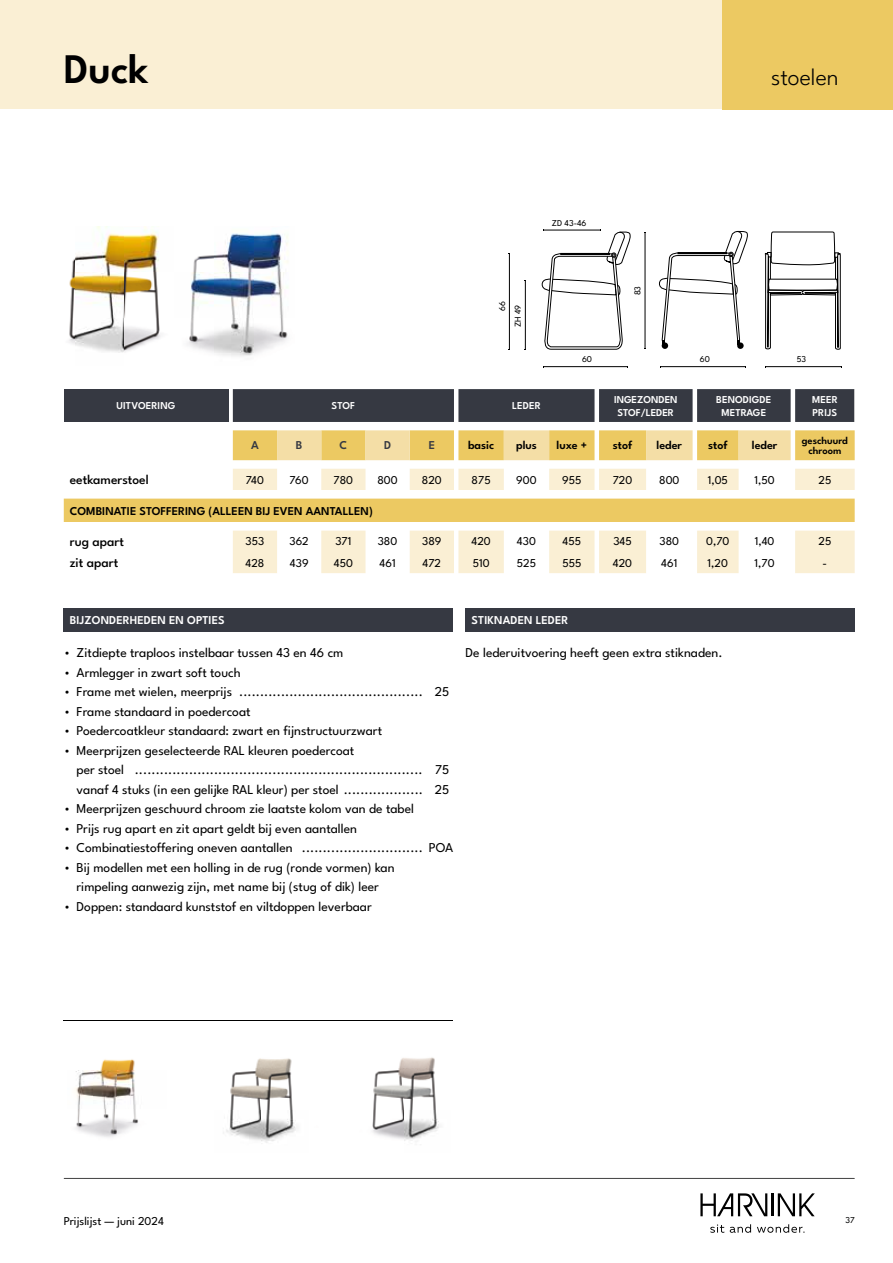
<style>
.page{position:relative;width:893px;height:1263px;background:#fff}
.page>*{position:absolute;margin:0;border:0;box-sizing:border-box;transform-origin:0 0}
.t1{font:600 42px "League Spartan";color:#000}
.t2{font:300 24px "League Spartan";color:#000}
.t3{font:13.5px/19.5px "League Spartan";color:#000}
.t4{font:500 13.5px "League Spartan";color:#000}
.t5{font:12px "League Spartan";color:#000}
.t6{font:600 12px "League Spartan";color:#000}
.t7{font:600 12px "League Spartan";letter-spacing:.005em;color:#fff}
.t8{font:600 12px "League Spartan";color:#363942}
.t9{font:600 10.5px/12.8px "League Spartan";letter-spacing:.005em;color:#fff;text-align:center}
.t10{font:600 10.5px/10.5px "League Spartan";color:#000;text-align:center}
.t11{font:9px "League Spartan";color:#000}
</style>
<div class="page">
<div style="left:0;top:0;width:893px;height:109px;background:#faefd4"></div>
<hr style="left:525px;top:280px;width:1px;height:69px;background:#000">
<hr style="left:509px;top:253px;width:1px;height:96px;background:#000">
<hr style="left:645px;top:232px;width:1px;height:117px;background:#000">
<hr style="left:543px;top:366px;width:85px;height:1px;background:#000">
<hr style="left:661px;top:366px;width:85px;height:1px;background:#000">
<hr style="left:765px;top:366px;width:76px;height:1px;background:#000">
<svg style="left:542px;top:229px;width:89px;height:121px"></svg>
<svg style="left:765px;top:231px;width:76px;height:119px"></svg>
<div style="left:662px;top:342px;width:6px;height:7px;background:#000;border-radius:50%"></div>
<div style="left:737px;top:342px;width:7px;height:7px;background:#000;border-radius:50%"></div>
<svg style="left:659px;top:231px;width:89px;height:113px"></svg>
<img style="left:69px;top:226px;width:219px;height:131px">
<div style="left:64px;top:608px;width:389px;height:23px;background:#363942"></div>
<div style="left:64px;top:389px;width:164px;height:33px;background:#363942"></div>
<div style="left:233px;top:389px;width:621px;height:33px;background:#363942"></div>
<svg style="left:64px;top:430px;width:791px;height:92px"></svg>
<svg style="left:277px;top:430px;width:578px;height:30px;background:#efd383"></svg>
<svg style="left:233px;top:469px;width:622px;height:104px"></svg>
<svg style="left:549px;top:469px;width:45px;height:104px"></svg>
<hr style="left:854px;top:389px;width:1px;height:33px;background:#c6c6c6">
<div style="left:466px;top:608px;width:389px;height:23px;background:#363942"></div>
<img style="left:75px;top:1059px;width:64px;height:79px">
<img style="left:255px;top:1057px;width:180px;height:12px">
<img style="left:230px;top:1069px;width:206px;height:42px">
<img style="left:223px;top:1111px;width:216px;height:32px">
<img style="left:310px;top:1111px;width:46px;height:32px">
<hr style="left:64px;top:1020px;width:389px;height:1px;background:#000">
<div style="left:723px;top:0;width:170px;height:109px;background:#ecc962"></div>
<hr style="left:771px;top:1193px;width:3px;height:23px;background:#000">
<svg style="left:778px;top:1193px;width:37px;height:23px"></svg>
<svg style="left:700px;top:1193px;width:67px;height:23px"></svg>
<svg style="left:710px;top:1224px;width:14px;height:9px"></svg>
<svg style="left:730px;top:1224px;width:21px;height:9px"></svg>
<svg style="left:757px;top:1224px;width:48px;height:9px"></svg>
<hr style="left:64px;top:1178px;width:791px;height:1px;background:#000">
<h1 class="t1" style="left:64px;top:36px;width:87px">Duck</h1>
<h2 class="t2" style="left:771px;top:59px;width:69px">stoelen</h2>
<p class="t11" style="left:495px;top:311px;width:11px;rotate:-90deg">66</p>
<p class="t11" style="left:511px;top:327px;width:24px;rotate:-90deg">ZH 49</p>
<p class="t11" style="left:552px;top:216px;width:36px">ZD 43-46</p>
<p class="t11" style="left:631px;top:295px;width:11px;rotate:-90deg">83</p>
<p class="t11" style="left:582px;top:352px;width:12px">60</p>
<p class="t11" style="left:700px;top:352px;width:12px">60</p>
<p class="t11" style="left:797px;top:352px;width:11px">53</p>
<p class="t9" style="left:117px;top:398px;width:60px">UITVOERING</p>
<p class="t9" style="left:332px;top:398px;width:25px">STOF</p>
<p class="t9" style="left:512px;top:398px;width:30px">LEDER</p>
<p class="t9" style="left:614px;top:392px;width:65px">INGEZONDEN<br>STOF/LEDER</p>
<p class="t9" style="left:716px;top:392px;width:57px">BENODIGDE<br>METRAGE</p>
<p class="t9" style="left:812px;top:392px;width:27px;text-align:left">MEER<br>PRIJS</p>
<p class="t8" style="left:251px;top:436px;width:9px">A</p>
<p class="t8" style="left:296px;top:436px;width:8px">B</p>
<p class="t8" style="left:340px;top:436px;width:9px">C</p>
<p class="t8" style="left:384px;top:436px;width:9px">D</p>
<p class="t8" style="left:429px;top:436px;width:8px">E</p>
<p class="t6" style="left:468px;top:436px;width:28px">basic</p>
<p class="t6" style="left:516px;top:436px;width:22px">plus</p>
<p class="t6" style="left:556px;top:436px;width:32px">luxe +</p>
<p class="t6" style="left:613px;top:436px;width:21px">stof</p>
<p class="t6" style="left:656px;top:436px;width:27px">leder</p>
<p class="t6" style="left:708px;top:436px;width:21px">stof</p>
<p class="t6" style="left:752px;top:436px;width:27px">leder</p>
<p class="t10" style="left:802px;top:434px;width:48px">geschuurd chroom</p>
<p class="t4" style="left:70px;top:469px;width:81px">eetkamerstoel</p>
<p class="t5" style="left:246px;top:470px;width:20px">740</p>
<p class="t5" style="left:290px;top:470px;width:21px">760</p>
<p class="t5" style="left:333px;top:470px;width:21px">780</p>
<p class="t5" style="left:377px;top:470px;width:22px">800</p>
<p class="t5" style="left:422px;top:470px;width:22px">820</p>
<p class="t5" style="left:472px;top:470px;width:21px">875</p>
<p class="t5" style="left:516px;top:470px;width:22px">900</p>
<p class="t5" style="left:562px;top:470px;width:21px">955</p>
<p class="t5" style="left:613px;top:470px;width:21px">720</p>
<p class="t5" style="left:659px;top:470px;width:22px">800</p>
<p class="t5" style="left:708px;top:470px;width:22px">1,05</p>
<p class="t5" style="left:754px;top:470px;width:22px">1,50</p>
<p class="t5" style="left:818px;top:470px;width:14px">25</p>
<p class="t6" style="left:70px;top:501px;width:305px">COMBINATIE STOFFERING (ALLEEN BIJ EVEN AANTALLEN)</p>
<p class="t4" style="left:70px;top:531px;width:56px">rug apart</p>
<p class="t5" style="left:246px;top:532px;width:20px">353</p>
<p class="t5" style="left:289px;top:532px;width:21px">362</p>
<p class="t5" style="left:335px;top:532px;width:18px">371</p>
<p class="t5" style="left:378px;top:532px;width:21px">380</p>
<p class="t5" style="left:422px;top:532px;width:21px">389</p>
<p class="t5" style="left:471px;top:532px;width:21px">420</p>
<p class="t5" style="left:517px;top:532px;width:21px">430</p>
<p class="t5" style="left:563px;top:532px;width:20px">455</p>
<p class="t5" style="left:613px;top:532px;width:20px">345</p>
<p class="t5" style="left:659px;top:532px;width:21px">380</p>
<p class="t5" style="left:706px;top:532px;width:25px">0,70</p>
<p class="t5" style="left:755px;top:532px;width:21px">1,40</p>
<p class="t5" style="left:818px;top:532px;width:14px">25</p>
<p class="t4" style="left:70px;top:552px;width:50px">zit apart</p>
<p class="t5" style="left:245px;top:554px;width:21px">428</p>
<p class="t5" style="left:290px;top:554px;width:20px">439</p>
<p class="t5" style="left:334px;top:554px;width:21px">450</p>
<p class="t5" style="left:380px;top:554px;width:18px">461</p>
<p class="t5" style="left:423px;top:554px;width:20px">472</p>
<p class="t5" style="left:473px;top:554px;width:18px">510</p>
<p class="t5" style="left:517px;top:554px;width:21px">525</p>
<p class="t5" style="left:562px;top:554px;width:21px">555</p>
<p class="t5" style="left:613px;top:554px;width:21px">420</p>
<p class="t5" style="left:661px;top:554px;width:18px">461</p>
<p class="t5" style="left:708px;top:554px;width:22px">1,20</p>
<p class="t5" style="left:754px;top:554px;width:22px">1,70</p>
<p class="t5" style="left:823px;top:554px;width:6px">-</p>
<p class="t7" style="left:70px;top:611px;width:156px">BIJZONDERHEDEN EN OPTIES</p>
<p class="t3" style="left:64px;top:642px;width:281px">• Zitdiepte traploos instelbaar tussen 43 en 46 cm</p>
<p class="t3" style="left:64px;top:661px;width:179px">• Armlegger in zwart soft touch</p>
<p class="t3" style="left:64px;top:681px;width:387px">• Frame met wielen, meerprijs ............................................ 25</p>
<p class="t3" style="left:64px;top:700px;width:188px">• Frame standaard in poedercoat</p>
<p class="t3" style="left:64px;top:720px;width:320px">• Poedercoatkleur standaard: zwart en fijnstructuurzwart</p>
<p class="t3" style="left:77px;top:739px;width:374px;text-indent:-13px">• Meerprijzen geselecteerde RAL kleuren poedercoat<br>per stoel ..................................................................... 75 vanaf 4 stuks (in een gelijke RAL kleur) per stoel ................... 25</p>
<p class="t3" style="left:64px;top:797px;width:352px">• Meerprijzen geschuurd chroom zie laatste kolom van de tabel</p>
<p class="t3" style="left:64px;top:817px;width:295px">• Prijs rug apart en zit apart geldt bij even aantallen</p>
<p class="t3" style="left:64px;top:836px;width:391px">• Combinatiestoffering oneven aantallen ............................. POA</p>
<p class="t3" style="left:64px;top:856px;width:332px;text-align:center">• Bij modellen met een holling in de rug (ronde vormen) kan rimpeling aanwezig zijn, met name bij (stug of dik) leer</p>
<p class="t3" style="left:64px;top:895px;width:310px">• Doppen: standaard kunststof en viltdoppen leverbaar</p>
<p class="t7" style="left:472px;top:611px;width:98px">STIKNADEN LEDER</p>
<p class="t3" style="left:466px;top:642px;width:258px">De lederuitvoering heeft geen extra stiknaden.</p>
<p class="t5" style="left:64px;top:1211px;width:102px">Prijslijst — juni 2024</p>
<p class="t11" style="left:845px;top:1213px;width:11px">37</p>
</div>
